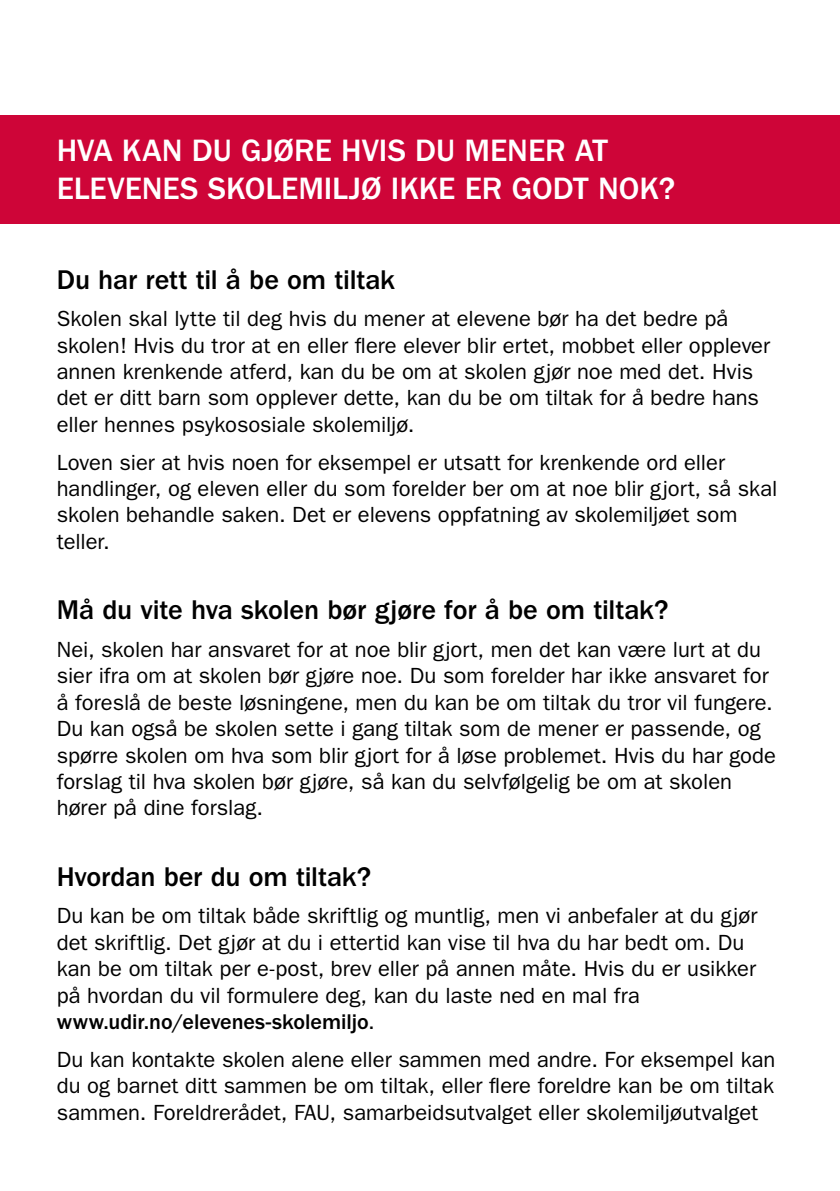
<style>
.page{position:relative;width:840px;height:1191px;background:#fff}
.page>*{position:absolute;margin:0;border:0;box-sizing:border-box;transform-origin:0 0}
.t1{font:500 32px/38.4px "Franklin Gothic";color:#fff}
.t2{font:500 28px "Franklin Gothic";letter-spacing:-.005em;color:#000}
.t3{font:22px/26.4px "Franklin Gothic";color:#000}
.s1{font-weight:500}
</style>
<div class="page">
<div style="left:0;top:115px;width:839px;height:109px;background:#ce0538"></div>
<h1 class="t1" style="left:57px;top:131px;width:619px">Hva kan du gjøre hvis du mener at elevenes skolemiljø ikke er godt nok?</h1>
<p class="t2" style="left:57px;top:263px;width:340px">Du har rett til å be om tiltak</p>
<p class="t3" style="left:57px;top:306px;width:714px">Skolen skal lytte til deg hvis du mener at elevene bør ha det bedre på skolen! Hvis du tror at en eller flere elever blir ertet, mobbet eller opplever annen krenkende atferd, kan du be om at skolen gjør noe med det. Hvis det er ditt barn som opplever dette, kan du be om tiltak for å bedre hans eller hennes psykososiale skolemiljø.</p>
<p class="t3" style="left:57px;top:449px;width:721px">Loven sier at hvis noen for eksempel er utsatt for krenkende ord eller handlinger, og eleven eller du som forelder ber om at noe blir gjort, så skal skolen behandle saken. Det er elevens oppfatning av skolemiljøet som teller.</p>
<p class="t2" style="left:57px;top:594px;width:613px">Må du vite hva skolen bør gjøre for å be om tiltak?</p>
<p class="t3" style="left:57px;top:636px;width:720px">Nei, skolen har ansvaret for at noe blir gjort, men det kan være lurt at du sier ifra om at skolen bør gjøre noe. Du som forelder har ikke ansvaret for å foreslå de beste løsningene, men du kan be om tiltak du tror vil fungere.<br>Du kan også be skolen sette i gang tiltak som de mener er passende, og spørre skolen om hva som blir gjort for å løse problemet. Hvis du har gode forslag til hva skolen bør gjøre, så kan du selvfølgelig be om at skolen hører på dine forslag.</p>
<p class="t2" style="left:57px;top:860px;width:316px">Hvordan ber du om tiltak?</p>
<p class="t3" style="left:57px;top:903px;width:701px">Du kan be om tiltak både skriftlig og muntlig, men vi anbefaler at du gjør det skriftlig. Det gjør at du i ettertid kan vise til hva du har bedt om. Du kan be om tiltak per e-post, brev eller på annen måte. Hvis du er usikker på hvordan du vil formulere deg, kan du laste ned en mal fra <span class="s1">www.udir.no/elevenes-skolemiljo</span>.</p>
<p class="t3" style="left:57px;top:1046px;width:719px;text-align:justify">Du kan kontakte skolen alene eller sammen med andre. For eksempel kan du og barnet ditt sammen be om tiltak, eller flere foreldre kan be om tiltak sammen. Foreldrerådet, FAU, samarbeidsutvalget eller skolemiljøutvalget</p>
</div>
